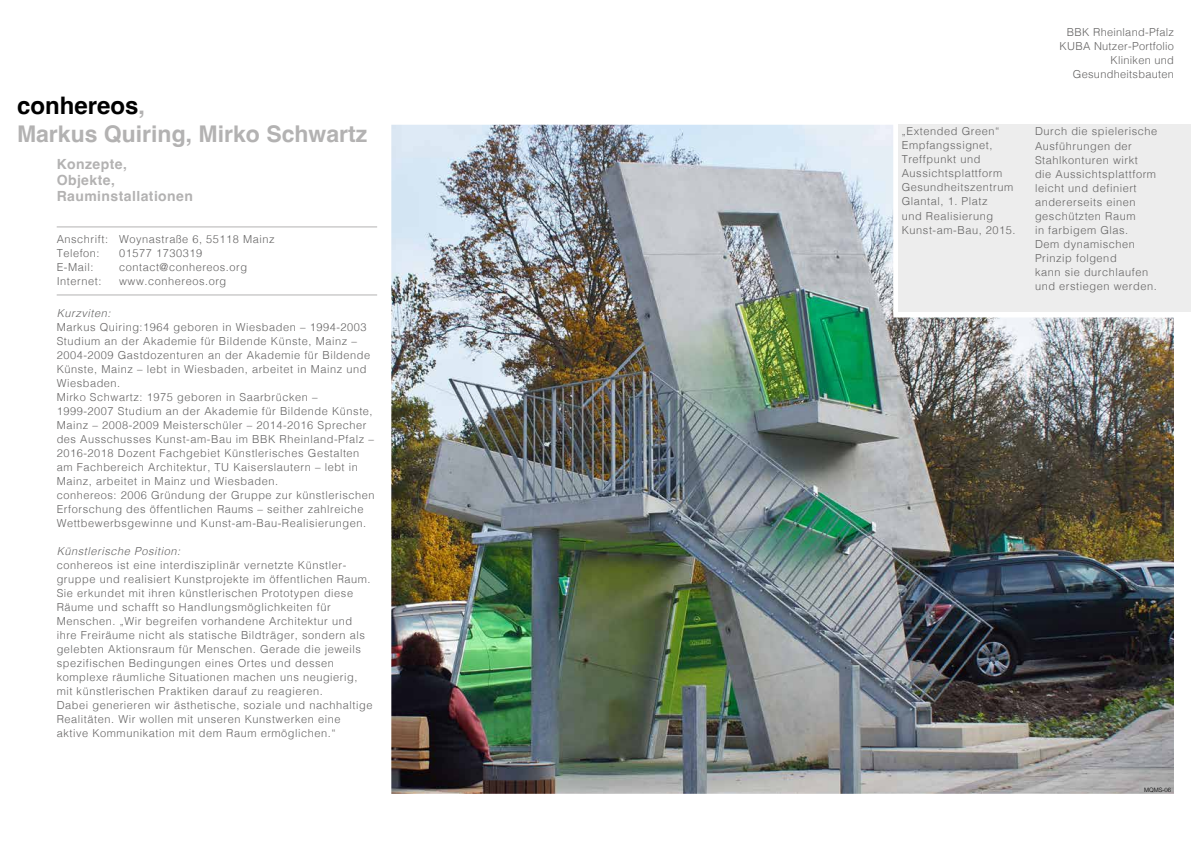
<style>
.page{position:relative;width:1191px;height:842px;background:#fff}
.page>*{position:absolute;margin:0;border:0;box-sizing:border-box;transform-origin:0 0}
.t1{font:700 24px "Helvetica";color:#000}
.t2{font:700 23px "Helvetica";color:#b3b2b2}
.t3{font:700 14px/16px "Helvetica";letter-spacing:.03em;color:#b3b2b2}
.t4{font:300 11px/14px "Helvetica";letter-spacing:.05em;color:#646363}
.t5{font:300 11px/14px "Helvetica";letter-spacing:.025em;color:#646363;text-align:right}
.t6{font:italic 300 11px "Helvetica";letter-spacing:.05em;color:#646363}
.t7{font:300 6px "Helvetica";color:#000}
.s1{color:#b3b2b2}
</style>
<div class="page">
<hr style="left:57px;top:227px;width:320px;height:1px;background:#b3b2b2">
<hr style="left:57px;top:295px;width:320px;height:1px;background:#b3b2b2">
<div style="left:899px;top:125px;width:292px;height:187px;background:#ededed"></div>
<img style="left:391px;top:125px;width:783px;height:669px">
<p class="t5" style="left:1059px;top:25px;width:116px">BBK Rheinland-Pfalz<br>KUBA Nutzer-Portfolio<br>Kliniken und<br>Gesundheitsbauten</p>
<h1 class="t1" style="left:17px;top:91px;width:130px">conhereos<span class="s1">,</span></h1>
<h2 class="t2" style="left:17px;top:120px;width:352px">Markus Quiring, Mirko Schwartz</h2>
<p class="t4" style="left:901px;top:124px;width:115px">„Extended Green“<br>Empfangssignet,<br>Treffpunkt und<br>Aussichtsplattform<br>Gesundheitszentrum<br>Glantal, 1. Platz<br>und Realisierung<br>Kunst-am-Bau, 2015.</p>
<p class="t4" style="left:1035px;top:124px;width:124px">Durch die spielerische<br>Ausführungen der<br>Stahlkonturen wirkt<br>die Aussichtsplattform leicht und definiert andererseits einen geschützten Raum<br>in farbigem Glas.<br>Dem dynamischen<br>Prinzip folgend<br>kann sie durchlaufen und erstiegen werden.</p>
<p class="t3" style="left:57px;top:158px;width:138px">Konzepte,<br>Objekte,<br>Rauminstallationen</p>
<p class="t4" style="left:57px;top:232px;width:53px">Anschrift:<br>Telefon:<br>E-Mail:<br>Internet:</p>
<p class="t4" style="left:119px;top:232px;width:157px">Woynastraße 6, 55118 Mainz<br>01577 1730319 contact@conhereos.org www.conhereos.org</p>
<p class="t6" style="left:57px;top:304px;width:55px">Kurzviten:</p>
<p class="t4" style="left:57px;top:319px;width:319px">Markus Quiring:1964 geboren in Wiesbaden – 1994-2003<br>Studium an der Akademie für Bildende Künste, Mainz – 2004-2009 Gastdozenturen an der Akademie für Bildende Künste, Mainz – lebt in Wiesbaden, arbeitet in Mainz und Wiesbaden.<br>Mirko Schwartz: 1975 geboren in Saarbrücken – 1999-2007 Studium an der Akademie für Bildende Künste, Mainz – 2008-2009 Meisterschüler – 2014-2016 Sprecher des Ausschusses Kunst-am-Bau im BBK Rheinland-Pfalz – 2016-2018 Dozent Fachgebiet Künstlerisches Gestalten am Fachbereich Architektur, TU Kaiserslautern – lebt in Mainz, arbeitet in Mainz und Wiesbaden.<br>conhereos: 2006 Gründung der Gruppe zur künstlerischen Erforschung des öffentlichen Raums – seither zahlreiche Wettbewerbsgewinne und Kunst-am-Bau-Realisierungen.</p>
<p class="t6" style="left:57px;top:542px;width:125px">Künstlerische Position:</p>
<p class="t4" style="left:57px;top:557px;width:317px">conhereos ist eine interdisziplinär vernetzte Künstler&shy;gruppe und realisiert Kunstprojekte im öffentlichen Raum.<br>Sie erkundet mit ihren künstlerischen Prototypen diese Räume und schafft so Handlungsmöglichkeiten für Menschen. „Wir begreifen vorhandene Architektur und ihre Freiräume nicht als statische Bildträger, sondern als gelebten Aktionsraum für Menschen. Gerade die jeweils spezifischen Bedingungen eines Ortes und dessen komplexe räumliche Situationen machen uns neugierig, mit künstlerischen Praktiken darauf zu reagieren.<br>Dabei generieren wir ästhetische, soziale und nachhaltige Realitäten. Wir wollen mit unseren Kunstwerken eine aktive Kommunikation mit dem Raum ermöglichen.“</p>
<p class="t7" style="left:1144px;top:785px;width:28px">MQMS-06</p>
</div>
